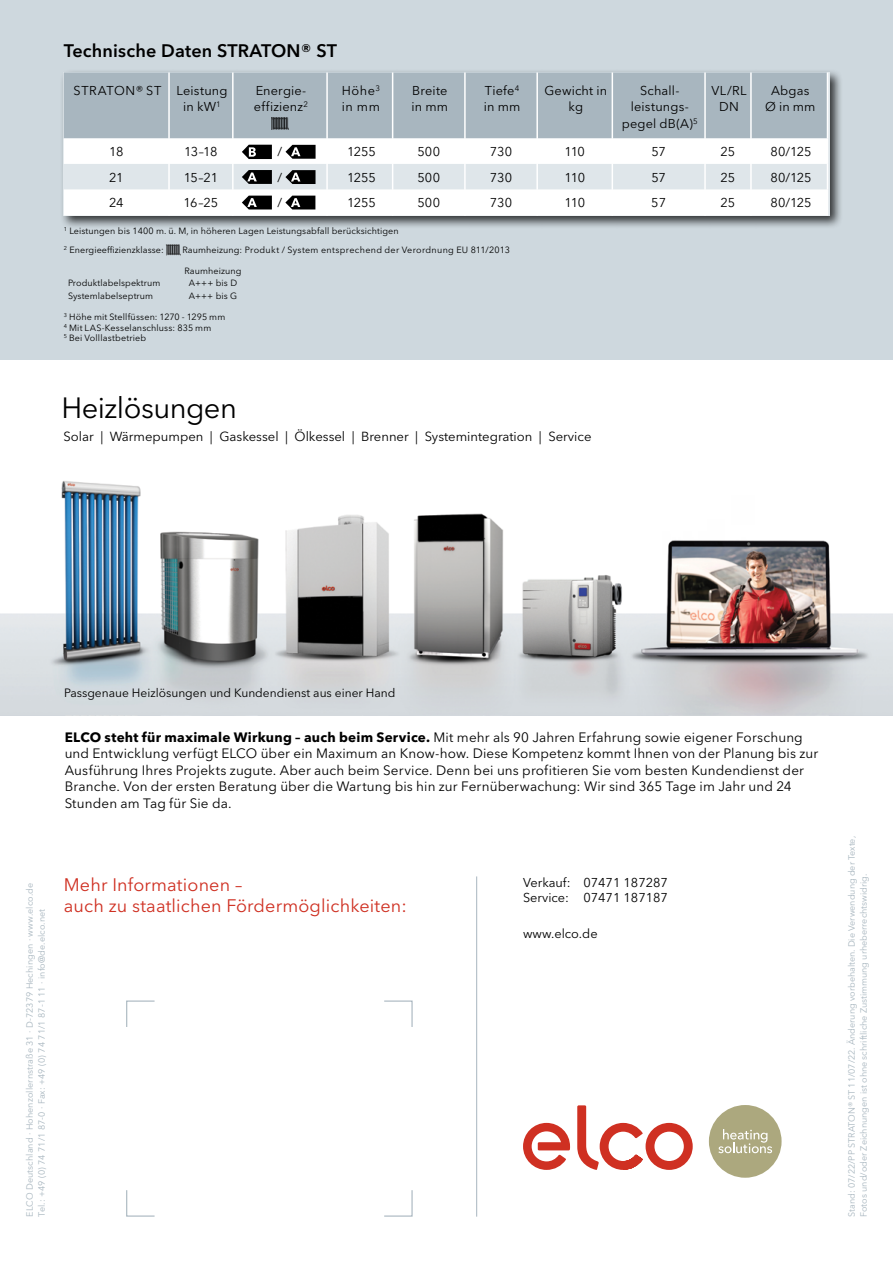
<style>
.page{position:relative;width:893px;height:1263px;background:#fff}
.page>*{position:absolute;margin:0;border:0;box-sizing:border-box;transform-origin:0 0}
.t1{font:29.1px "Avenir Next LT Pro";letter-spacing:-.02em;color:#000}
.t2{font:18px/21px "Avenir Next LT Pro";letter-spacing:.01em;color:#cf3022}
.t3{font:600 18px "Avenir Next LT Pro";letter-spacing:.01em;color:#000}
.t4{font:13.5px/16.5px "Avenir Next LT Pro";letter-spacing:.01em;color:#000}
.t5{font:13.05px "Avenir Next LT Pro";color:#000}
.t6{font:12.75px/16.5px "Avenir Next LT Pro";letter-spacing:.01em;color:#000}
.t7{font:12px "Avenir Next LT Pro";color:#000}
.t8{font:9px/12px "Avenir Next LT Pro";color:#a8b6bf}
.t9{font:9px/10.5px "Avenir Next LT Pro";letter-spacing:.01em;color:#000}
.t10{font:9px "Avenir Next LT Pro";letter-spacing:.03em;color:#000}
.s1{font-weight:700}
</style>
<div class="page">
<div style="left:0;top:0;width:893px;height:359px;background:#ced8de"></div>
<div style="left:709px;top:1105px;width:73px;height:73px;background:#aca87e;border-radius:50%"></div>
<svg style="left:718px;top:1129px;width:54px;height:24px"></svg>
<svg style="left:523px;top:1105px;width:170px;height:65px"></svg>
<hr style="left:476px;top:876px;width:1px;height:340px;background:#a8b6bf">
<svg style="left:384px;top:1000px;width:29px;height:27px"></svg>
<svg style="left:126px;top:1000px;width:29px;height:27px"></svg>
<svg style="left:384px;top:1190px;width:29px;height:27px"></svg>
<svg style="left:126px;top:1190px;width:29px;height:27px"></svg>
<div style="left:60px;top:68px;width:783px;height:161px;background:#000;opacity:.75"></div>
<div style="left:64px;top:72px;width:763px;height:66px;background:#a8b6bf"></div>
<svg style="left:64px;top:138px;width:763px;height:78px;background:#f3f6f7"></svg>
<hr style="left:168px;top:72px;width:2px;height:66px;background:#fff">
<hr style="left:232px;top:72px;width:2px;height:66px;background:#fff">
<hr style="left:326px;top:72px;width:2px;height:66px;background:#fff">
<hr style="left:392px;top:72px;width:1px;height:66px;background:#fff">
<hr style="left:464px;top:72px;width:2px;height:66px;background:#fff">
<hr style="left:536px;top:72px;width:2px;height:66px;background:#fff">
<hr style="left:612px;top:72px;width:1px;height:66px;background:#fff">
<hr style="left:704px;top:72px;width:2px;height:66px;background:#fff">
<hr style="left:750px;top:72px;width:2px;height:66px;background:#fff">
<hr style="left:827px;top:72px;width:1px;height:66px;background:#fff">
<hr style="left:168px;top:138px;width:2px;height:26px;background:#fff">
<hr style="left:232px;top:138px;width:2px;height:26px;background:#fff">
<hr style="left:326px;top:138px;width:2px;height:26px;background:#fff">
<hr style="left:464px;top:138px;width:2px;height:26px;background:#fff">
<hr style="left:536px;top:138px;width:2px;height:26px;background:#fff">
<hr style="left:704px;top:138px;width:2px;height:26px;background:#fff">
<hr style="left:750px;top:138px;width:2px;height:26px;background:#fff">
<hr style="left:168px;top:164px;width:2px;height:25px;background:#fff">
<hr style="left:232px;top:164px;width:2px;height:25px;background:#fff">
<hr style="left:326px;top:164px;width:2px;height:25px;background:#fff">
<hr style="left:464px;top:164px;width:2px;height:25px;background:#fff">
<hr style="left:536px;top:164px;width:2px;height:25px;background:#fff">
<hr style="left:704px;top:164px;width:2px;height:25px;background:#fff">
<hr style="left:750px;top:164px;width:2px;height:25px;background:#fff">
<hr style="left:168px;top:189px;width:2px;height:27px;background:#fff">
<hr style="left:232px;top:189px;width:2px;height:27px;background:#fff">
<hr style="left:326px;top:189px;width:2px;height:27px;background:#fff">
<svg style="left:392px;top:138px;width:1px;height:78px"></svg>
<hr style="left:464px;top:189px;width:2px;height:27px;background:#fff">
<hr style="left:536px;top:189px;width:2px;height:27px;background:#fff">
<svg style="left:612px;top:138px;width:1px;height:78px"></svg>
<hr style="left:704px;top:189px;width:2px;height:27px;background:#fff">
<hr style="left:750px;top:189px;width:2px;height:27px;background:#fff">
<svg style="left:827px;top:138px;width:1px;height:78px"></svg>
<img style="left:272px;top:118px;width:16px;height:11px">
<svg style="left:242px;top:145px;width:30px;height:14px"></svg>
<svg style="left:285px;top:145px;width:31px;height:14px"></svg>
<svg style="left:242px;top:170px;width:30px;height:14px"></svg>
<svg style="left:242px;top:196px;width:30px;height:13px"></svg>
<svg style="left:285px;top:170px;width:30px;height:14px"></svg>
<svg style="left:285px;top:196px;width:30px;height:13px"></svg>
<img style="left:0;top:481px;width:893px;height:235px">
<img style="left:166px;top:244px;width:15px;height:12px">
<h2 class="t3" style="left:64px;top:39px;width:275px">Technische Daten STRATON® ST</h2>
<p class="t6" style="left:183px;top:82px;width:46px;text-indent:-110px">STRATON® ST Leistung in kW<sup>1</sup></p>
<p class="t6" style="left:254px;top:82px;width:56px">Energie&shy;effizienz<sup>2</sup></p>
<p class="t6" style="left:342px;top:82px;width:40px">Höhe<sup>3 </sup>in mm</p>
<p class="t6" style="left:412px;top:82px;width:38px">Breite in mm</p>
<p class="t6" style="left:484px;top:82px;width:38px">Tiefe<sup>4 </sup>in mm</p>
<p class="t6" style="left:544px;top:82px;width:64px;text-align:center">Gewicht in kg</p>
<p class="t6" style="left:622px;top:82px;width:78px;text-align:center">Schall&shy;leistungs&shy;pegel dB(A)<sup>5</sup></p>
<p class="t6" style="left:712px;top:82px;width:36px;text-align:center">VL/RL<br>DN</p>
<p class="t6" style="left:765px;top:82px;width:52px;text-align:center">Abgas<br>Ø in mm</p>
<p class="t6" style="left:109px;top:143px;width:16px">18</p>
<p class="t6" style="left:184px;top:143px;width:35px">13–18</p>
<p class="t6" style="left:278px;top:143px;width:6px">/</p>
<p class="t6" style="left:347px;top:143px;width:30px">1255</p>
<p class="t6" style="left:417px;top:143px;width:24px">500</p>
<p class="t6" style="left:490px;top:143px;width:24px">730</p>
<p class="t6" style="left:564px;top:143px;width:22px">110</p>
<p class="t6" style="left:651px;top:143px;width:16px">57</p>
<p class="t6" style="left:721px;top:143px;width:16px">25</p>
<p class="t6" style="left:770px;top:143px;width:43px">80/125</p>
<p class="t6" style="left:109px;top:169px;width:16px">21</p>
<p class="t6" style="left:184px;top:169px;width:36px">15–21</p>
<p class="t6" style="left:278px;top:169px;width:6px">/</p>
<p class="t6" style="left:347px;top:169px;width:30px">1255</p>
<p class="t6" style="left:417px;top:169px;width:24px">500</p>
<p class="t6" style="left:490px;top:169px;width:24px">730</p>
<p class="t6" style="left:564px;top:169px;width:22px">110</p>
<p class="t6" style="left:651px;top:169px;width:16px">57</p>
<p class="t6" style="left:721px;top:169px;width:16px">25</p>
<p class="t6" style="left:770px;top:169px;width:43px">80/125</p>
<p class="t6" style="left:109px;top:195px;width:16px">24</p>
<p class="t6" style="left:184px;top:195px;width:36px">16–25</p>
<p class="t6" style="left:278px;top:195px;width:6px">/</p>
<p class="t6" style="left:347px;top:195px;width:30px">1255</p>
<p class="t6" style="left:417px;top:195px;width:24px">500</p>
<p class="t6" style="left:490px;top:195px;width:24px">730</p>
<p class="t6" style="left:564px;top:195px;width:22px">110</p>
<p class="t6" style="left:651px;top:195px;width:16px">57</p>
<p class="t6" style="left:721px;top:195px;width:16px">25</p>
<p class="t6" style="left:770px;top:195px;width:43px">80/125</p>
<p class="t9" style="left:64px;top:226px;width:336px"><sup>1</sup> Leistungen bis 1400 m. ü. M, in höheren Lagen Leistungsabfall berücksichtigen</p>
<p class="t9" style="left:185px;top:265px;width:58px">Raumheizung</p>
<p class="t9" style="left:68px;top:278px;width:94px">Produktlabelspektrum</p>
<p class="t9" style="left:189px;top:278px;width:50px">A+++ bis D</p>
<p class="t9" style="left:68px;top:291px;width:87px">Systemlabelseptrum</p>
<p class="t9" style="left:189px;top:291px;width:50px">A+++ bis G</p>
<p class="t9" style="left:64px;top:312px;width:163px"><sup>3</sup> Höhe mit Stellfüssen: 1270 - 1295 mm<br><sup>4</sup> Mit LAS-Kesselanschluss: 835 mm<br><sup>5</sup> Bei Volllastbetrieb</p>
<p class="t9" style="left:64px;top:245px;width:102px"><sup>2</sup> Energieeffizienzklasse:</p>
<p class="t10" style="left:183px;top:244px;width:329px">Raumheizung: Produkt / System entsprechend der Verordnung EU 811/2013</p>
<h1 class="t1" style="left:61px;top:391px;width:177px">Heizlösungen</h1>
<p class="t5" style="left:64px;top:429px;width:529px">Solar | Wärmepumpen | Gaskessel | Ölkessel | Brenner | Systemintegration | Service</p>
<p class="t7" style="left:64px;top:686px;width:333px">Passgenaue Heizlösungen und Kundendienst aus einer Hand</p>
<p class="t4" style="left:65px;top:729px;width:755px"><span class="s1">ELCO steht für maximale Wirkung – auch beim Service.</span> Mit mehr als 90 Jahren Erfahrung sowie eigener Forschung und Entwicklung verfügt ELCO über ein Maximum an Know-how. Diese Kompetenz kommt Ihnen von der Planung bis zur Ausführung Ihres Projekts zugute. Aber auch beim Service. Denn bei uns profitieren Sie vom besten Kundendienst der Branche. Von der ersten Beratung über die Wartung bis hin zur Fernüberwachung: Wir sind 365 Tage im Jahr und 24<br>Stunden am Tag für Sie da.</p>
<p class="t8" style="left:24px;top:1216px;width:335px;rotate:-90deg">ELCO Deutschland · Hohenzollernstraße 31 · D-72379 Hechingen · www.elco.de<br>Tel.: +49 (0) 74 71/1 87-0 · Fax: +49 (0) 74 71/1 87-1 11 · info@de.elco.net</p>
<h2 class="t2" style="left:64px;top:874px;width:345px">Mehr Informationen –<br>auch zu staatlichen Fördermöglichkeiten:</h2>
<p class="t6" style="left:523px;top:875px;width:146px;line-height:15.3px">Verkauf: 07471 187287<br>Service: 07471 187187</p>
<p class="t6" style="left:523px;top:926px;width:76px">www.elco.de</p>
<p class="t8" style="left:846px;top:1216px;width:382px;rotate:-90deg">Stand: 07/22/PP STRATON® ST 11/07/22. Änderung vorbehalten. Die Verwendung der Texte,<br>Fotos und/oder Zeichnungen ist ohne schriftliche Zustimmung urheberrechtswidrig.</p>
</div>
